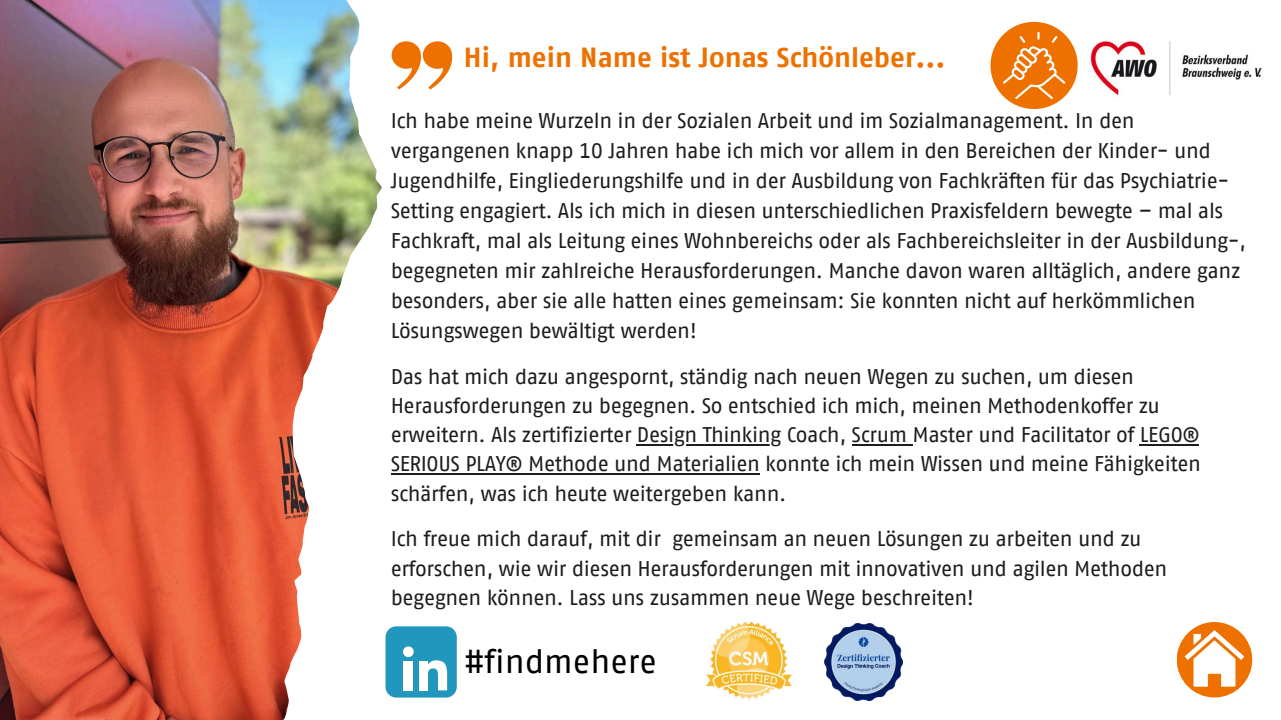
<style>
.page{position:relative;width:1281px;height:720px;background:#fff}
.page>*{position:absolute;margin:0;border:0;box-sizing:border-box;transform-origin:0 0}
.t1{font:33.12px "AWO Fago Office";color:#000}
.t2{font:700 27.62px "AWO Fago Office";color:#ee7100}
.t3{font:21.25px/30px "AWO Fago Office";letter-spacing:-.02em;color:#1d1d1b}
</style>
<div class="page">
<img style="left:0;top:0;width:382px;height:720px">
<hr style="left:637px;top:444px;width:144px;height:2px;background:#1d1d1b">
<hr style="left:851px;top:444px;width:61px;height:2px;background:#1d1d1b">
<hr style="left:1139px;top:444px;width:60px;height:2px;background:#1d1d1b">
<hr style="left:391px;top:473px;width:368px;height:2px;background:#1d1d1b">
<img style="left:705px;top:621px;width:88px;height:79px">
<div style="left:385px;top:626px;width:72px;height:72px;background:#2197bd;border-radius:11px"></div>
<svg style="left:403px;top:646px;width:11px;height:11px"></svg>
<div style="left:404px;top:661px;width:9px;height:29px;background:#fff"></div>
<div style="left:419px;top:661px;width:8px;height:29px;background:#fff"></div>
<svg style="left:427px;top:660px;width:21px;height:30px"></svg>
<img style="left:825px;top:623px;width:77px;height:77px">
<img style="left:1089px;top:40px;width:173px;height:57px">
<div style="left:990px;top:22px;width:87px;height:87px;background:#ee7100;border-radius:50%"></div>
<div style="left:1176px;top:622px;width:76px;height:75px;background:#ee7100;border-radius:50%"></div>
<svg style="left:1184px;top:630px;width:60px;height:56px"></svg>
<svg style="left:1003px;top:32px;width:62px;height:67px"></svg>
<svg style="left:392px;top:41px;width:61px;height:49px"></svg>
<h2 class="t2" style="left:464px;top:42px;width:483px">Hi, mein Name ist Jonas Schönleber...</h2>
<p class="t3" style="left:391px;top:106px;width:857px">Ich habe meine Wurzeln in der Sozialen Arbeit und im Sozialmanagement. In den vergangenen knapp 10 Jahren habe ich mich vor allem in den Bereichen der Kinder- und Jugendhilfe, Eingliederungshilfe und in der Ausbildung von Fachkräften für das Psychiatrie-Setting engagiert. Als ich mich in diesen unterschiedlichen Praxisfeldern bewegte – mal als Fachkraft, mal als Leitung eines Wohnbereichs oder als Fachbereichsleiter in der Ausbildung-, begegneten mir zahlreiche Herausforderungen. Manche davon waren alltäglich, andere ganz besonders, aber sie alle hatten eines gemeinsam: Sie konnten nicht auf herkömmlichen Lösungswegen bewältigt werden!</p>
<p class="t3" style="left:391px;top:362px;width:812px;line-height:29px">Das hat mich dazu angespornt, ständig nach neuen Wegen zu suchen, um diesen Herausforderungen zu begegnen. So entschied ich mich, meinen Methodenkoffer zu erweitern. Als zertifizierter Design Thinking Coach, Scrum Master und Facilitator of LEGO® SERIOUS PLAY® Methode und Materialien konnte ich mein Wissen und meine Fähigkeiten schärfen, was ich heute weitergeben kann.</p>
<p class="t3" style="left:391px;top:524px;width:778px;line-height:29px">Ich freue mich darauf, mit dir gemeinsam an neuen Lösungen zu arbeiten und zu erforschen, wie wir diesen Herausforderungen mit innovativen und agilen Methoden begegnen können. Lass uns zusammen neue Wege beschreiten!</p>
<h1 class="t1" style="left:465px;top:643px;width:194px">#findmehere</h1>
</div>
